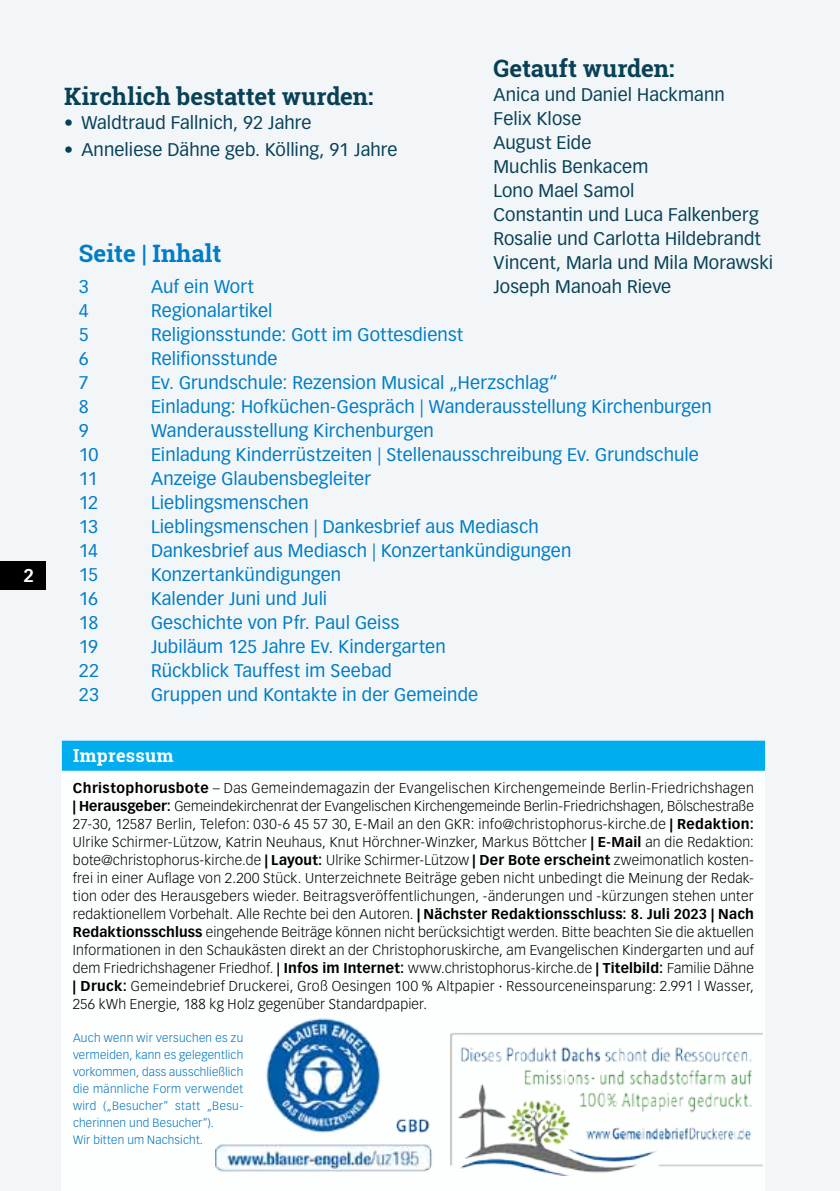
<style>
.page{position:relative;width:840px;height:1191px;background:#fff}
.page>*{position:absolute;margin:0;border:0;box-sizing:border-box;transform-origin:0 0}
.t1{font:700 24px "Roboto Slab";letter-spacing:-.005em;color:#084156}
.t2{font:700 24px "Roboto Slab";color:#007dc5}
.t3{font:18px "Vectora LT Std";letter-spacing:.005em;color:#007dc5}
.t4{font:18px/24px "Vectora LT Std";letter-spacing:.005em;color:#084156}
.t5{font:700 18px "Roboto Slab";letter-spacing:.02em;color:#fff}
.t6{font:700 18px "Vectora LT Std";color:#fff}
.t7{font:300 14px/18px "Vectora LT Std";letter-spacing:.015em;color:#000;text-align:justify}
.t8{font:300 11.8px/17px "Vectora LT Std";letter-spacing:.02em;color:#0072bc}
.s1{font-weight:700}
.s2{font-weight:900}
</style>
<div class="page">
<div style="left:0;top:0;width:839px;height:1191px;background:#f3f6f8"></div>
<div style="left:62px;top:743px;width:702px;height:448px;background:#fff"></div>
<div style="left:62px;top:740px;width:702px;height:30px;background:#00aeef"></div>
<img style="left:215px;top:1017px;width:547px;height:158px">
<div style="left:0;top:561px;width:45px;height:28px;background:#000"></div>
<p class="t6" style="left:23px;top:565px;width:12px">2</p>
<h1 class="t1" style="left:493px;top:52px;width:182px">Getauft wurden:</h1>
<p class="t4" style="left:493px;top:82px;width:281px">Anica und Daniel Hackmann<br>Felix Klose<br>August Eide<br>Muchlis Benkacem<br>Lono Mael Samol<br>Constantin und Luca Falkenberg<br>Rosalie und Carlotta Hildebrandt<br>Vincent, Marla und Mila Morawski<br>Joseph Manoah Rieve</p>
<h1 class="t1" style="left:64px;top:80px;width:310px">Kirchlich bestattet wurden:</h1>
<p class="t4" style="left:64px;top:110px;width:249px">• Waldtraud Fallnich, 92 Jahre</p>
<p class="t4" style="left:64px;top:137px;width:334px">• Anneliese Dähne geb. Kölling, 91 Jahre</p>
<h1 class="t2" style="left:79px;top:236px;width:144px">Seite | Inhalt</h1>
<p class="t3" style="left:79px;top:276px;width:12px">3</p>
<p class="t3" style="left:151px;top:276px;width:104px">Auf ein Wort</p>
<p class="t3" style="left:79px;top:300px;width:12px">4</p>
<p class="t3" style="left:151px;top:300px;width:123px">Regionalartikel</p>
<p class="t3" style="left:79px;top:324px;width:12px">5</p>
<p class="t3" style="left:151px;top:324px;width:313px">Religionsstunde: Gott im Gottesdienst</p>
<p class="t3" style="left:79px;top:348px;width:12px">6</p>
<p class="t3" style="left:151px;top:348px;width:128px">Relifionsstunde</p>
<p class="t3" style="left:79px;top:372px;width:12px">7</p>
<p class="t3" style="left:151px;top:372px;width:407px">Ev. Grundschule: Rezension Musical „Herzschlag“</p>
<p class="t3" style="left:79px;top:396px;width:12px">8</p>
<p class="t3" style="left:151px;top:396px;width:562px">Einladung: Hofküchen-Gespräch | Wanderausstellung Kirchenburgen</p>
<p class="t3" style="left:79px;top:420px;width:12px">9</p>
<p class="t3" style="left:151px;top:420px;width:284px">Wanderausstellung Kirchenburgen</p>
<p class="t3" style="left:79px;top:444px;width:21px">10</p>
<p class="t3" style="left:151px;top:444px;width:549px">Einladung Kinderrüstzeiten | Stellenausschreibung Ev. Grundschule</p>
<p class="t3" style="left:79px;top:468px;width:20px">11</p>
<p class="t3" style="left:151px;top:468px;width:221px">Anzeige Glaubensbegleiter</p>
<p class="t3" style="left:79px;top:492px;width:21px">12</p>
<p class="t3" style="left:151px;top:492px;width:159px">Lieblingsmenschen</p>
<p class="t3" style="left:79px;top:516px;width:21px">13</p>
<p class="t3" style="left:151px;top:516px;width:389px">Lieblingsmenschen | Dankesbrief aus Mediasch</p>
<p class="t3" style="left:79px;top:540px;width:21px">14</p>
<p class="t3" style="left:151px;top:540px;width:421px">Dankesbrief aus Mediasch | Konzertankündigungen</p>
<p class="t3" style="left:79px;top:564px;width:21px">15</p>
<p class="t3" style="left:151px;top:564px;width:191px">Konzertankündigungen</p>
<p class="t3" style="left:79px;top:588px;width:21px">16</p>
<p class="t3" style="left:151px;top:588px;width:178px">Kalender Juni und Juli</p>
<p class="t3" style="left:79px;top:612px;width:21px">18</p>
<p class="t3" style="left:151px;top:612px;width:250px">Geschichte von Pfr. Paul Geiss</p>
<p class="t3" style="left:79px;top:636px;width:21px">19</p>
<p class="t3" style="left:151px;top:636px;width:296px">Jubiläum 125 Jahre Ev. Kindergarten</p>
<p class="t3" style="left:79px;top:660px;width:22px">22</p>
<p class="t3" style="left:151px;top:660px;width:242px">Rückblick Tauffest im Seebad</p>
<p class="t3" style="left:79px;top:684px;width:22px">23</p>
<p class="t3" style="left:151px;top:684px;width:328px">Gruppen und Kontakte in der Gemeinde</p>
<p class="t5" style="left:73px;top:743px;width:102px">Impressum</p>
<p class="t7" style="left:73px;top:779px;width:682px"><span class="s1">Christophorusbote</span> – Das Gemeindemagazin der Evangelischen Kirchengemeinde Berlin-Friedrichshagen <span class="s2">|</span> <span class="s1">Herausgeber:</span> Gemeindekirchenrat der Evangelischen Kirchengemeinde Berlin-Friedrichshagen, Bölschestraße 27-30, 12587 Berlin, Telefon: 030-6 45 57 30, E-Mail an den GKR: info@christophorus-kirche.de <span class="s2">|</span> <span class="s1">Redaktion:<br></span>Ulrike Schirmer-Lützow, Katrin Neuhaus, Knut Hörchner-Winzker, Markus Böttcher <span class="s2">|</span> <span class="s1">E-Mail</span> an die Redaktion: bote@christophorus-kirche.de <span class="s2">|</span> <span class="s1">Layout:</span> Ulrike Schirmer-Lützow <span class="s2">|</span> <span class="s1">Der Bote erscheint</span> zweimonatlich kosten&shy;frei in einer Auflage von 2.200 Stück. Unterzeichnete Beiträge geben nicht unbedingt die Meinung der Redak&shy;tion oder des Herausgebers wieder. Beitragsveröffentlichungen, -änderungen und -kürzungen stehen unter redaktionellem Vorbehalt. Alle Rechte bei den Autoren. <span class="s2">|</span> <span class="s1">Nächster Redaktionsschluss: 8. Juli 2023</span> <span class="s2">|</span> <span class="s1">Nach Redaktionsschluss</span> eingehende Beiträge können nicht berücksichtigt werden. Bitte beachten Sie die aktuellen Informationen in den Schaukästen direkt an der Christophoruskirche, am Evangelischen Kindergarten und auf dem Friedrichshagener Friedhof. <span class="s1">| Infos im Internet:</span> www.christophorus-kirche.de <span class="s2">|</span> <span class="s1">Titelbild:</span> Familie Dähne <span class="s2">|</span> <span class="s1">Druck:</span> Gemeindebrief Druckerei, Groß Oesingen 100 % Altpapier · Ressourceneinsparung: 2.991 l Wasser, 256 kWh Energie, 188 kg Holz gegenüber Standardpapier.</p>
<p class="t8" style="left:73px;top:1029px;width:172px">Auch wenn wir versuchen es zu vermeiden, kann es gelegentlich vorkommen, dass ausschließlich die männliche Form verwendet wird („Besucher“ statt „Besu&shy;cherinnen und Besucher“).<br>Wir bitten um Nachsicht.</p>
</div>
